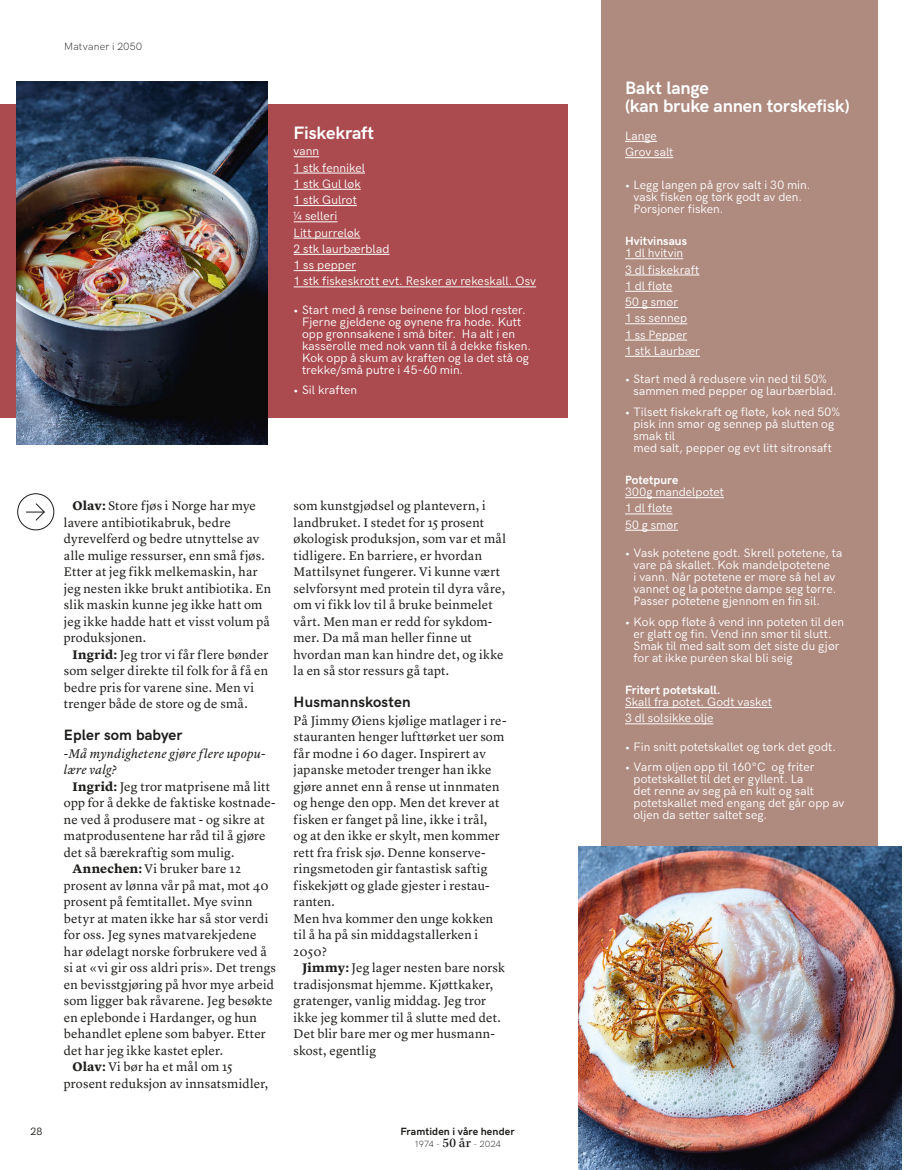
<style>
.page{position:relative;width:915px;height:1170px;background:#fff}
.page>*{position:absolute;margin:0;border:0;box-sizing:border-box;transform-origin:0 0}
.BOKS_RU_small{font:700 18px/18px "HK Grotesk Pro";letter-spacing:-.01em;color:#fff}
.MELLEMRUBRIK{font:700 15px "HK Grotesk Pro";letter-spacing:.01em;color:#1d1d1b}
.LYON_BR_IN_navne_MAT{font:12.9px/16.5px "Lyon Text";letter-spacing:.01em;color:#1d1d1b}
.LYON_BR{font:12.9px/16.5px "Lyon Text";letter-spacing:.01em;color:#1d1d1b}
.LYON_BR_italic{font:italic 12.9px/16.5px "Lyon Text";letter-spacing:.02em;color:#1d1d1b}
.Boks_BR{font:12px/12px "HK Grotesk Pro";letter-spacing:.005em;color:#fff}
.Boks_BR-2{font:700 12px "HK Grotesk Pro";color:#fff}
.t1{font:700 10.5px "HK Grotesk Pro";letter-spacing:.01em;color:#1d1d1b}
.Emneord{font:300 10.5px "HK Grotesk Pro";letter-spacing:.02em;color:#1d1d1b}
.t2{font:10.5px "HK Grotesk Pro";color:#1d1d1b}
.t3{font:300 9px "HK Grotesk Pro";letter-spacing:.03em;color:#1d1d1b}
.s1{font-weight:700}
.s2{font-family:"Kepler Std";font-weight:500;font-size:13.5px}
</style>
<div class="page">
<div style="left:601px;top:0;width:276px;height:1169px;background:#af8a7f"></div>
<div style="left:0;top:104px;width:567px;height:313px;background:#ab4b4f"></div>
<img style="left:578px;top:845px;width:323px;height:324px">
<img style="left:17px;top:81px;width:250px;height:363px">
<svg style="left:293px;top:156px;width:26px;height:1px"></svg>
<hr style="left:293px;top:173px;width:72px;height:1px;background:#fff">
<hr style="left:293px;top:189px;width:67px;height:1px;background:#fff">
<hr style="left:293px;top:205px;width:64px;height:1px;background:#fff">
<hr style="left:293px;top:221px;width:44px;height:1px;background:#fff">
<hr style="left:293px;top:238px;width:67px;height:1px;background:#fff">
<hr style="left:293px;top:254px;width:96px;height:1px;background:#fff">
<hr style="left:293px;top:270px;width:63px;height:1px;background:#fff">
<hr style="left:293px;top:286px;width:243px;height:1px;background:#fff">
<hr style="left:624px;top:141px;width:32px;height:1px;background:#fff">
<hr style="left:624px;top:157px;width:49px;height:1px;background:#fff">
<hr style="left:624px;top:258px;width:59px;height:1px;background:#fff">
<hr style="left:624px;top:274px;width:75px;height:1px;background:#fff">
<hr style="left:624px;top:291px;width:48px;height:1px;background:#fff">
<hr style="left:624px;top:307px;width:53px;height:1px;background:#fff">
<hr style="left:624px;top:323px;width:63px;height:1px;background:#fff">
<hr style="left:624px;top:339px;width:62px;height:1px;background:#fff">
<hr style="left:624px;top:356px;width:75px;height:1px;background:#fff">
<hr style="left:624px;top:497px;width:99px;height:1px;background:#fff">
<hr style="left:624px;top:513px;width:48px;height:1px;background:#fff">
<hr style="left:624px;top:529px;width:53px;height:1px;background:#fff">
<hr style="left:624px;top:707px;width:147px;height:1px;background:#fff">
<hr style="left:624px;top:723px;width:89px;height:1px;background:#fff">
<div style="left:17px;top:493px;width:37px;height:37px;border:1px solid #1d1d1b;border-radius:50%"></div>
<svg style="left:26px;top:503px;width:19px;height:18px"></svg>
<p class="Emneord" style="left:64px;top:38px;width:79px">Matvaner i 2050</p>
<p class="BOKS_RU_small" style="left:293px;top:122px;width:82px">Fiskekraft</p>
<p class="Boks_BR" style="left:293px;top:144px;width:27px">vann</p>
<p class="Boks_BR" style="left:293px;top:160px;width:73px">1 stk fennikel</p>
<p class="Boks_BR" style="left:293px;top:177px;width:69px">1 stk Gul løk</p>
<p class="Boks_BR" style="left:293px;top:193px;width:65px">1 stk Gulrot</p>
<p class="Boks_BR" style="left:293px;top:209px;width:45px">¼ selleri</p>
<p class="Boks_BR" style="left:293px;top:225px;width:68px">Litt purreløk</p>
<p class="Boks_BR" style="left:293px;top:242px;width:97px">2 stk laurbærblad</p>
<p class="Boks_BR" style="left:293px;top:258px;width:64px">1 ss pepper</p>
<p class="Boks_BR" style="left:293px;top:274px;width:244px">1 stk fiskeskrott evt. Resker av rekeskall. Osv</p>
<p class="Boks_BR" style="left:302px;top:302px;width:230px;text-indent:-9px">• Start med å rense beinene for blod rester.<br>Fjerne gjeldene og øynene fra hode. Kutt opp grønnsakene i små biter. Ha alt i en kasserolle med nok vann til å dekke fisken.<br>Kok opp å skum av kraften og la det stå og trekke/små putre i 45-60 min.</p>
<p class="Boks_BR" style="left:293px;top:383px;width:65px">• Sil kraften</p>
<p class="t2" style="left:30px;top:1123px;width:14px">28</p>
<p class="LYON_BR_IN_navne_MAT" style="left:64px;top:496px;width:209px;text-indent:9px"><span class="s1">Olav:</span> Store fjøs i Norge har mye lavere antibiotikabruk, bedre dyrevelferd og bedre utnyttelse av alle mulige ressurser, enn små fjøs.<br>Etter at jeg fikk melkemaskin, har jeg nesten ikke brukt antibiotika. En slik maskin kunne jeg ikke hatt om jeg ikke hadde hatt et visst volum på produksjonen.</p>
<p class="LYON_BR_IN_navne_MAT" style="left:64px;top:645px;width:206px;text-indent:9px"><span class="s1">Ingrid:</span> Jeg tror vi får flere bønder som selger direkte til folk for å få en bedre pris for varene sine. Men vi trenger både de store og de små.</p>
<p class="MELLEMRUBRIK" style="left:64px;top:723px;width:120px">Epler som babyer</p>
<p class="LYON_BR_italic" style="left:64px;top:744px;width:203px">-Må myndighetene gjøre flere upopu&shy;lære valg?</p>
<p class="LYON_BR_IN_navne_MAT" style="left:64px;top:777px;width:213px;text-indent:9px"><span class="s1">Ingrid:</span> Jeg tror matprisene må litt opp for å dekke de faktiske kostnade&shy;ne ved å produsere mat - og sikre at matprodusentene har råd til å gjøre det så bærekraftig som mulig.</p>
<p class="LYON_BR_IN_navne_MAT" style="left:64px;top:859px;width:213px;text-indent:9px"><span class="s1">Annechen:</span> Vi bruker bare 12 prosent av lønna vår på mat, mot 40 prosent på femtitallet. Mye svinn betyr at maten ikke har så stor verdi for oss. Jeg synes matvarekjedene har ødelagt norske forbrukere ved å si at «vi gir oss aldri pris». Det trengs en bevisstgjøring på hvor mye arbeid som ligger bak råvarene. Jeg besøkte en eplebonde i Hardanger, og hun behandlet eplene som babyer. Etter det har jeg ikke kastet epler.</p>
<p class="LYON_BR_IN_navne_MAT" style="left:64px;top:1057px;width:206px;text-indent:9px"><span class="s1">Olav:</span> Vi bør ha et mål om 15 prosent reduksjon av innsatsmidler,</p>
<p class="LYON_BR_IN_navne_MAT" style="left:293px;top:496px;width:214px">som kunstgjødsel og plantevern, i landbruket. I stedet for 15 prosent økologisk produksjon, som var et mål tidligere. En barriere, er hvordan Mattilsynet fungerer. Vi kunne vært selvforsynt med protein til dyra våre, om vi fikk lov til å bruke beinmelet vårt. Men man er redd for sykdom&shy;mer. Da må man heller finne ut hvordan man kan hindre det, og ikke la en så stor ressurs gå tapt.</p>
<p class="MELLEMRUBRIK" style="left:293px;top:690px;width:118px">Husmannskosten</p>
<p class="LYON_BR" style="left:293px;top:711px;width:214px">På Jimmy Øiens kjølige matlager i re&shy;stauranten henger lufttørket uer som får modne i 60 dager. Inspirert av japanske metoder trenger han ikke gjøre annet enn å rense ut innmaten og henge den opp. Men det krever at fisken er fanget på line, ikke i trål,<br>og at den ikke er skylt, men kommer rett fra frisk sjø. Denne konserve&shy;ringsmetoden gir fantastisk saftig fiskekjøtt og glade gjester i restau&shy;ranten.</p>
<p class="LYON_BR" style="left:293px;top:909px;width:201px">Men hva kommer den unge kokken til å ha på sin middagstallerken i<br>2050?</p>
<p class="LYON_BR_IN_navne_MAT" style="left:293px;top:958px;width:212px;text-indent:9px"><span class="s1">Jimmy:</span> Jeg lager nesten bare norsk tradisjonsmat hjemme. Kjøttkaker, gratenger, vanlig middag. Jeg tror ikke jeg kommer til å slutte med det.<br>Det blir bare mer og mer husmann&shy;skost, egentlig</p>
<p class="t1" style="left:400px;top:1123px;width:116px">Framtiden i våre hender</p>
<p class="t3" style="left:414px;top:1136px;width:88px">1974 - <span class="s2">50 år</span> - 2024</p>
<p class="BOKS_RU_small" style="left:624px;top:77px;width:226px">Bakt lange<br>(kan bruke annen torskefisk)</p>
<p class="Boks_BR" style="left:624px;top:129px;width:33px">Lange</p>
<p class="Boks_BR" style="left:624px;top:145px;width:50px">Grov salt</p>
<p class="Boks_BR" style="left:633px;top:178px;width:178px;text-indent:-9px">• Legg langen på grov salt i 30 min. vask fisken og tørk godt av den.<br>Porsjoner fisken.</p>
<p class="Boks_BR-2" style="left:624px;top:232px;width:64px">Hvitvinsaus</p>
<p class="Boks_BR" style="left:624px;top:246px;width:60px">1 dl hvitvin</p>
<p class="Boks_BR" style="left:624px;top:262px;width:76px">3 dl fiskekraft</p>
<p class="Boks_BR" style="left:624px;top:279px;width:49px">1 dl fløte</p>
<p class="Boks_BR" style="left:624px;top:295px;width:55px">50 g smør</p>
<p class="Boks_BR" style="left:624px;top:311px;width:64px">1 ss sennep</p>
<p class="Boks_BR" style="left:624px;top:327px;width:64px">1 ss Pepper</p>
<p class="Boks_BR" style="left:624px;top:344px;width:76px">1 stk Laurbær</p>
<p class="Boks_BR" style="left:633px;top:372px;width:205px;text-indent:-9px">• Start med å redusere vin ned til 50% sammen med pepper og laurbærblad.</p>
<p class="Boks_BR" style="left:633px;top:404px;width:208px;text-indent:-9px">• Tilsett fiskekraft og fløte, kok ned 50% pisk inn smør og sennep på slutten og smak til<br>med salt, pepper og evt litt sitronsaft</p>
<p class="Boks_BR-2" style="left:624px;top:471px;width:55px">Potetpure</p>
<p class="Boks_BR" style="left:624px;top:485px;width:100px">300g mandelpotet</p>
<p class="Boks_BR" style="left:624px;top:501px;width:49px">1 dl fløte</p>
<p class="Boks_BR" style="left:624px;top:517px;width:55px">50 g smør</p>
<p class="Boks_BR" style="left:633px;top:546px;width:210px;text-indent:-9px">• Vask potetene godt. Skrell potetene, ta vare på skallet. Kok mandelpotetene<br>i vann. Når potetene er møre så hel av vannet og la potetne dampe seg tørre.<br>Passer potetene gjennom en fin sil.</p>
<p class="Boks_BR" style="left:633px;top:614px;width:212px;text-indent:-9px">• Kok opp fløte å vend inn poteten til den er glatt og fin. Vend inn smør til slutt.<br>Smak til med salt som det siste du gjør for at ikke puréen skal bli seig</p>
<p class="Boks_BR-2" style="left:624px;top:680px;width:97px">Fritert potetskall.</p>
<p class="Boks_BR" style="left:624px;top:695px;width:148px">Skall fra potet. Godt vasket</p>
<p class="Boks_BR" style="left:624px;top:711px;width:90px">3 dl solsikke olje</p>
<p class="Boks_BR" style="left:624px;top:739px;width:212px">• Fin snitt potetskallet og tørk det godt.</p>
<p class="Boks_BR" style="left:633px;top:760px;width:212px;text-indent:-9px">• Varm oljen opp til 160°C og friter potetskallet til det er gyllent. La<br>det renne av seg på en kult og salt potetskallet med engang det går opp av oljen da setter saltet seg.</p>
</div>
